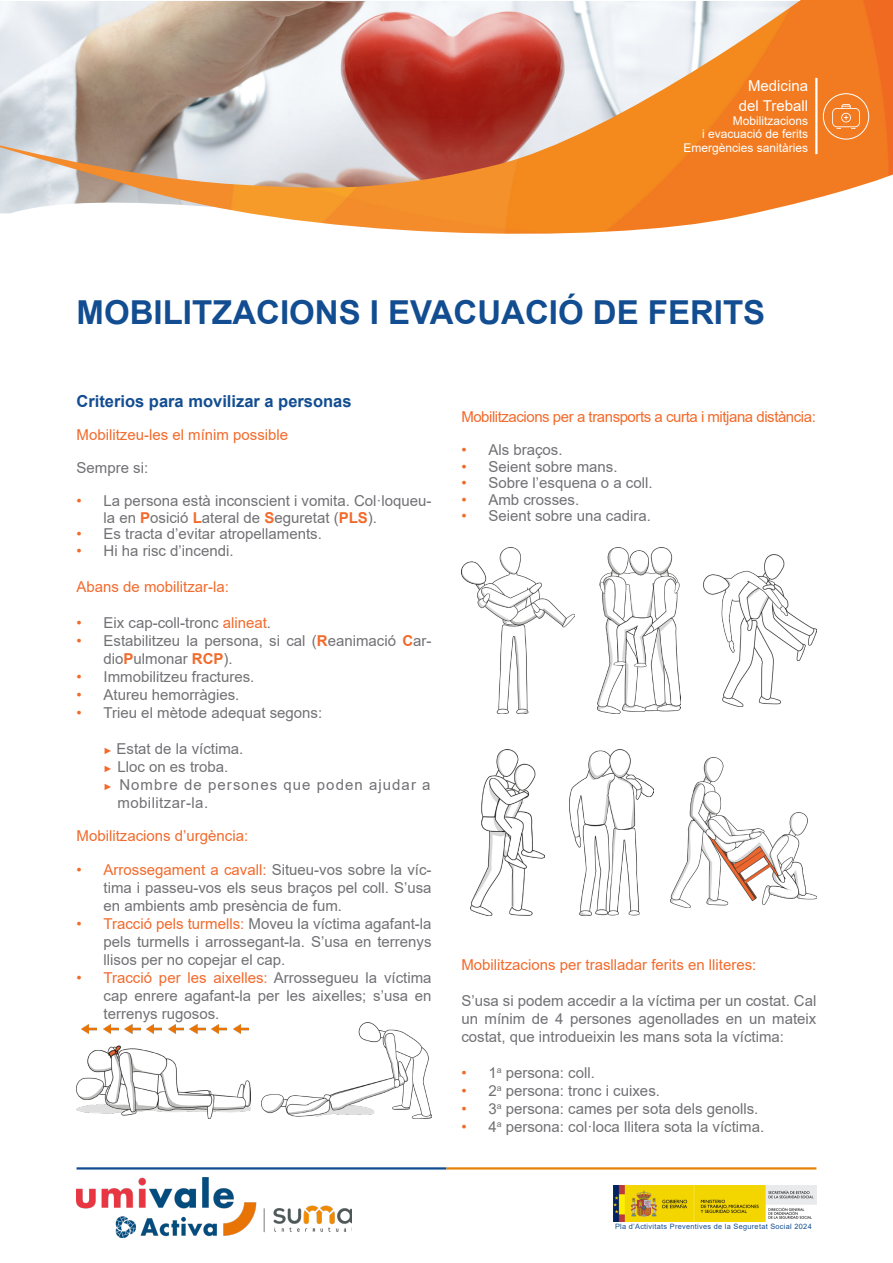
<style>
.page{position:relative;width:893px;height:1263px;background:#fff}
.page>*{position:absolute;margin:0;border:0;box-sizing:border-box;transform-origin:0 0}
.subtitulo3{font:700 33px "Arial";color:#124d91}
.subtitulo3-2{font:700 16.5px "Arial";color:#124d91}
.t1{font:15px/18px "Arial";color:#717074;text-align:justify}
.subtitulo3-3{font:15px "Arial";color:#f26a2c}
.subtitulo3-4{font:15px "Arial";letter-spacing:-.03em;color:#f26a2c}
.t2{font:15px "Arial";letter-spacing:.07em;color:#717074}
.t3{font:15px/19.6px "Arial";color:#fff;text-align:right}
.t4{font:15px "Arial";letter-spacing:.03em;color:#717074}
.t5{font:12px/13.6px "Arial";color:#fff;text-align:right}
.t6{font:7.35px "Arial";letter-spacing:.04em;color:#124d91}
.s1{color:#f26a2c}
.s2{font-weight:700;color:#f26a2c}
.s3{font-size:9px;color:#f26a2c}
</style>
<div class="page">
<img style="left:614px;top:1185px;width:202px;height:36px">
<hr style="left:77px;top:1167px;width:369px;height:2px;background:#124d91">
<hr style="left:446px;top:1167px;width:370px;height:2px;background:#e78208">
<img style="left:77px;top:1178px;width:275px;height:59px">
<img style="left:0;top:0;width:893px;height:234px">
<svg style="left:832px;top:104px;width:28px;height:25px"></svg>
<div style="left:823px;top:93px;width:46px;height:47px;border:1px solid #fff;border-radius:50%"></div>
<hr style="left:815px;top:78px;width:2px;height:76px;background:#fff">
<img style="left:77px;top:1033px;width:174px;height:85px">
<img style="left:261px;top:1023px;width:171px;height:95px">
<img style="left:81px;top:1024px;width:16px;height:9px">
<img style="left:168px;top:1024px;width:16px;height:9px">
<img style="left:103px;top:1024px;width:16px;height:9px">
<img style="left:190px;top:1024px;width:15px;height:9px">
<img style="left:125px;top:1024px;width:15px;height:9px">
<img style="left:211px;top:1024px;width:16px;height:9px">
<img style="left:146px;top:1024px;width:16px;height:9px">
<img style="left:233px;top:1024px;width:16px;height:9px">
<img style="left:461px;top:547px;width:113px;height:166px">
<img style="left:471px;top:749px;width:74px;height:166px">
<img style="left:597px;top:547px;width:83px;height:166px">
<img style="left:570px;top:749px;width:84px;height:166px">
<img style="left:704px;top:554px;width:112px;height:152px">
<img style="left:671px;top:757px;width:145px;height:150px">
<p class="t3" style="left:739px;top:76px;width:71px">Medicina del Treball</p>
<p class="t5" style="left:683px;top:113px;width:126px">Mobilitzacions<br>i evacuació de ferits<br>Emergències sanitàries</p>
<p class="subtitulo3" style="left:77px;top:289px;width:690px">MOBILITZACIONS I EVACUACIÓ DE FERITS</p>
<p class="subtitulo3-2" style="left:77px;top:390px;width:277px">Criterios para movilizar a personas</p>
<p class="subtitulo3-3" style="left:77px;top:424px;width:213px">Mobilitzeu-les el mínim possible</p>
<p class="t1" style="left:77px;top:459px;width:73px">Sempre si:</p>
<p class="t1" style="left:104px;top:492px;width:330px;line-height:16.5px;text-indent:-27px"><span class="s1">•</span> La persona està inconscient i vomita. Col·loqueu&shy;la en <span class="s2">P</span>osició <span class="s2">L</span>ateral de <span class="s2">S</span>eguretat (<span class="s2">PLS</span>).</p>
<p class="t1" style="left:77px;top:525px;width:247px"><span class="s1">•</span> Es tracta d’evitar atropellaments.</p>
<p class="t1" style="left:77px;top:541px;width:159px"><span class="s1">•</span> Hi ha risc d’incendi.</p>
<p class="subtitulo3-3" style="left:77px;top:576px;width:154px">Abans de mobilitzar-la:</p>
<p class="t1" style="left:77px;top:613px;width:196px"><span class="s1">•</span> Eix cap-coll-tronc <span class="s1">alineat</span>.</p>
<p class="t1" style="left:104px;top:631px;width:330px;text-indent:-27px"><span class="s1">•</span> Estabilitzeu la persona, si cal (<span class="s2">R</span>eanimació <span class="s2">C</span>ar&shy;dio<span class="s2">P</span>ulmonar <span class="s2">RCP</span>).</p>
<p class="t1" style="left:77px;top:667px;width:179px"><span class="s1">•</span> Immobilitzeu fractures.</p>
<p class="t1" style="left:77px;top:685px;width:164px"><span class="s1">•</span> Atureu hemorràgies.</p>
<p class="t1" style="left:77px;top:703px;width:247px"><span class="s1">•</span> Trieu el mètode adequat segons:</p>
<p class="t1" style="left:104px;top:739px;width:141px"><span class="s3">►</span> Estat de la víctima.</p>
<p class="t1" style="left:104px;top:757px;width:126px"><span class="s3">►</span> Lloc on es troba.</p>
<p class="t2" style="left:104px;top:774px;width:329px"><span class="s3">►</span> Nombre de persones que poden ajudar a</p>
<p class="t4" style="left:117px;top:792px;width:92px">mobilitzar-la.</p>
<p class="subtitulo3-3" style="left:77px;top:825px;width:173px">Mobilitzacions d’urgència:</p>
<p class="t1" style="left:104px;top:861px;width:330px;text-indent:-27px"><span class="s1">• Arrossegament a cavall:</span> Situeu-vos sobre la víc&shy;tima i passeu-vos els seus braços pel coll. S’usa en ambients amb presència de fum.</p>
<p class="t1" style="left:104px;top:915px;width:330px;text-indent:-27px"><span class="s1">• Tracció pels turmells:</span> Moveu la víctima agafant-la pels turmells i arrossegant-la. S’usa en terrenys llisos per no copejar el cap.</p>
<p class="t1" style="left:104px;top:969px;width:330px;text-indent:-27px"><span class="s1">• Tracció per les aixelles:</span> Arrossegueu la víctima cap enrere agafant-la per les aixelles; s’usa en terrenys rugosos.</p>
<p class="subtitulo3-4" style="left:461px;top:407px;width:356px">Mobilitzacions per a transports a curta i mitjana distància:</p>
<p class="t1" style="left:461px;top:441px;width:103px"><span class="s1">•</span> Als braços.</p>
<p class="t1" style="left:461px;top:458px;width:158px"><span class="s1">•</span> Seient sobre mans.</p>
<p class="t1" style="left:461px;top:474px;width:193px"><span class="s1">•</span> Sobre l’esquena o a coll.</p>
<p class="t1" style="left:461px;top:491px;width:119px"><span class="s1">•</span> Amb crosses.</p>
<p class="t1" style="left:461px;top:507px;width:191px"><span class="s1">•</span> Seient sobre una cadira.</p>
<p class="subtitulo3-3" style="left:461px;top:954px;width:297px">Mobilitzacions per traslladar ferits en lliteres:</p>
<p class="t1" style="left:461px;top:992px;width:357px">S’usa si podem accedir a la víctima per un costat. Cal un mínim de 4 persones agenollades en un mateix costat, que introdueixin les mans sota la víctima:</p>
<p class="t1" style="left:461px;top:1064px;width:135px"><span class="s1">•</span> 1<sup>a</sup> persona: coll.</p>
<p class="t1" style="left:461px;top:1082px;width:200px"><span class="s1">•</span> 2<sup>a</sup> persona: tronc i cuixes.</p>
<p class="t1" style="left:461px;top:1100px;width:298px"><span class="s1">•</span> 3<sup>a</sup> persona: cames per sota dels genolls.</p>
<p class="t1" style="left:461px;top:1118px;width:304px"><span class="s1">•</span> 4<sup>a</sup> persona: col·loca llitera sota la víctima.</p>
<p class="t6" style="left:615px;top:1221px;width:198px">Pla d’Activitats Preventives de la Seguretat Social 2024</p>
</div>
